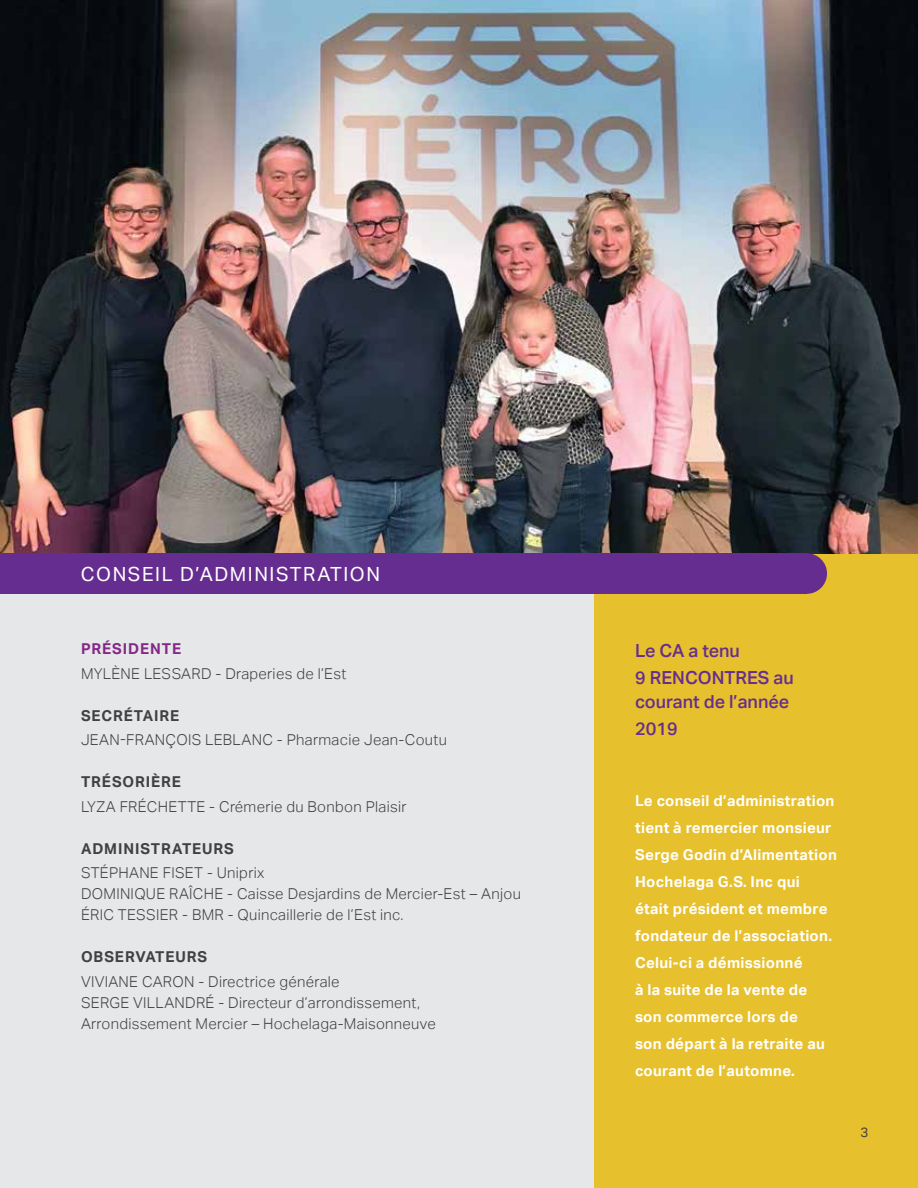
<style>
.page{position:relative;width:918px;height:1188px;background:#fff}
.page>*{position:absolute;margin:0;border:0;box-sizing:border-box;transform-origin:0 0}
.t1{font:19.5px "Aktiv Grotesk";letter-spacing:.08em;color:#fff}
.t2{font:500 18px/27px "Aktiv Grotesk";color:#662d91}
.t3{font:300 15px/21px "Aktiv Grotesk";letter-spacing:.02em;color:#414042}
.t4{font:700 15px/27px "Aktiv Grotesk";letter-spacing:.02em;color:#fff}
.t5{font:700 15px "Aktiv Grotesk";letter-spacing:.06em;color:#414042}
.t6{font:700 15px "Aktiv Grotesk";letter-spacing:.06em;color:#852887}
.t7{font:13.5px "Aktiv Grotesk";color:#414042}
</style>
<div class="page">
<img style="left:0;top:0;width:918px;height:1188px">
<h1 class="t1" style="left:81px;top:563px;width:301px">CONSEIL D’ADMINISTRATION</h1>
<p class="t6" style="left:81px;top:640px;width:102px">PRÉSIDENTE</p>
<p class="t3" style="left:81px;top:663px;width:267px">MYLÈNE LESSARD - Draperies de l’Est</p>
<p class="t5" style="left:81px;top:707px;width:100px">SECRÉTAIRE</p>
<p class="t3" style="left:81px;top:730px;width:367px">JEAN-FRANÇOIS LEBLANC - Pharmacie Jean-Coutu</p>
<p class="t5" style="left:81px;top:773px;width:101px">TRÉSORIÈRE</p>
<p class="t3" style="left:81px;top:796px;width:327px">LYZA FRÉCHETTE - Crémerie du Bonbon Plaisir</p>
<p class="t5" style="left:81px;top:840px;width:154px">ADMINISTRATEURS</p>
<p class="t3" style="left:81px;top:863px;width:441px">STÉPHANE FISET - Uniprix<br>DOMINIQUE RAÎCHE - Caisse Desjardins de Mercier-Est – Anjou<br>ÉRIC TESSIER - BMR - Quincaillerie de l’Est inc.</p>
<p class="t5" style="left:81px;top:948px;width:128px">OBSERVATEURS</p>
<p class="t3" style="left:81px;top:971px;width:356px">VIVIANE CARON - Directrice générale<br>SERGE VILLANDRÉ - Directeur d’arrondissement,<br>Arrondissement Mercier – Hochelaga-Maisonneuve</p>
<p class="t2" style="left:635px;top:637px;width:160px">Le CA a tenu<br>9 RENCONTRES au</p>
<p class="t2" style="left:635px;top:688px;width:156px">courant de l’année<br>2019</p>
<p class="t4" style="left:635px;top:787px;width:203px">Le conseil d’administration tient à remercier monsieur<br>Serge Godin d’Alimentation<br>Hochelaga G.S. Inc qui était président et membre fondateur de l’association.<br>Celui-ci a démissionné<br>à la suite de la vente de son commerce lors de<br>son départ à la retraite au courant de l’automne.</p>
<p class="t7" style="left:861px;top:1125px;width:9px">3</p>
</div>
